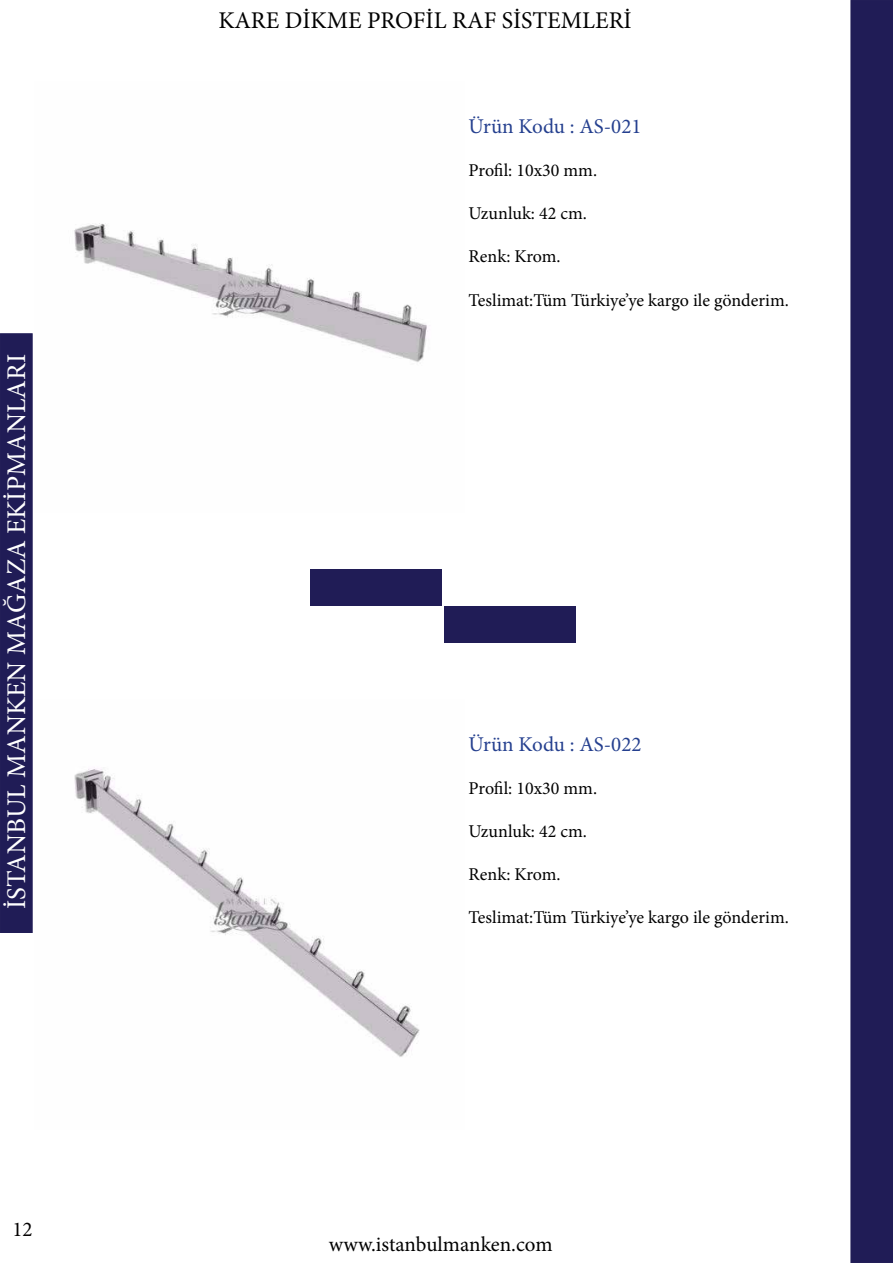
<style>
.page{position:relative;width:893px;height:1263px;background:#fff}
.page>*{position:absolute;margin:0;border:0;box-sizing:border-box;transform-origin:0 0}
.t1{font:27px "Minion Pro";color:#fff}
.t2{font:24px "Minion Pro";color:#000}
.t3{font:21px "Minion Pro";color:#25408f}
.t4{font:21px "Minion Pro";letter-spacing:-.005em;color:#000}
.t5{font:21px "Minion Pro";color:#050303}
.t6{font:18px "Minion Pro";color:#000}
</style>
<div class="page">
<div style="left:850px;top:0;width:43px;height:1263px;background:#201c56"></div>
<div style="left:0;top:333px;width:33px;height:600px;background:#201c56"></div>
<div style="left:310px;top:570px;width:132px;height:36px;background:#201c56"></div>
<div style="left:444px;top:606px;width:132px;height:36px;background:#201c56"></div>
<img style="left:74px;top:223px;width:354px;height:139px">
<img style="left:74px;top:769px;width:346px;height:288px">
<h1 class="t1" style="left:-2px;top:909px;width:556px;rotate:-90deg">İSTANBUL MANKEN MAĞAZA EKİPMANLARI</h1>
<p class="t5" style="left:13px;top:1215px;width:22px">12</p>
<h2 class="t2" style="left:218px;top:4px;width:415px">KARE DİKME PROFİL RAF SİSTEMLERİ</h2>
<p class="t3" style="left:469px;top:112px;width:174px">Ürün Kodu : AS-021</p>
<p class="t6" style="left:469px;top:158px;width:130px">Profil: 10x30 mm.</p>
<p class="t6" style="left:469px;top:201px;width:120px">Uzunluk: 42 cm.</p>
<p class="t6" style="left:469px;top:245px;width:94px">Renk: Krom.</p>
<p class="t6" style="left:469px;top:288px;width:322px">Teslimat:Tüm Türkiye’ye kargo ile gönderim.</p>
<p class="t3" style="left:469px;top:730px;width:174px">Ürün Kodu : AS-022</p>
<p class="t6" style="left:469px;top:776px;width:130px">Profil: 10x30 mm.</p>
<p class="t6" style="left:469px;top:819px;width:120px">Uzunluk: 42 cm.</p>
<p class="t6" style="left:469px;top:862px;width:94px">Renk: Krom.</p>
<p class="t6" style="left:469px;top:905px;width:322px">Teslimat:Tüm Türkiye’ye kargo ile gönderim.</p>
<p class="t4" style="left:329px;top:1230px;width:225px">www.istanbulmanken.com</p>
</div>
